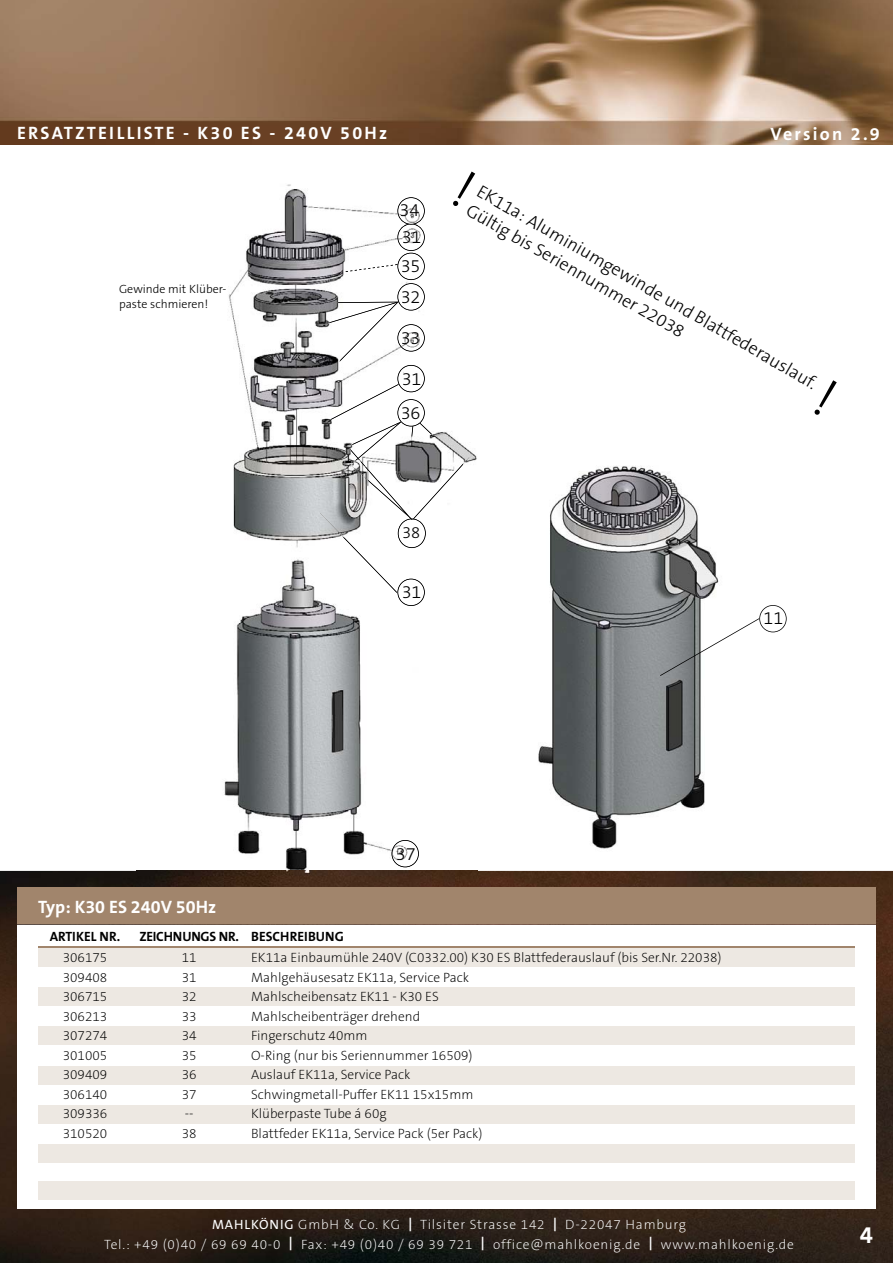
<style>
.page{position:relative;width:893px;height:1263px;background:#fff}
.page>*{position:absolute;margin:0;border:0;box-sizing:border-box;transform-origin:0 0}
.t1{font:700 24px "The Sans B7";color:#fff}
.t2{font:300 18px/21.6px "The Sans B3";color:#000}
.t3{font:700 18px "The Sans B7";letter-spacing:.125em;color:#fff}
.t4{font:700 18px "The Sans B7";color:#fff}
.t5{font:300 16.5px "The Sans B3";color:#000}
.t6{font:200 13.5px/19.5px "The Sans B2";color:#000}
.t7{font:200 13.5px/19.5px "The Sans B2";letter-spacing:.06em;color:#fff;text-align:center}
.t8{font:700 13.5px "The Sans B7";color:#000}
.t9{font:300 12px/14.4px "The Sans B3";color:#000}
.s1{font-family:"The Sans B5 Plain";font-weight:400}
.s2{font-family:"The Sans B7";font-weight:700}
</style>
<div class="page">
<img style="left:0;top:0;width:893px;height:145px">
<img style="left:0;top:871px;width:893px;height:392px">
<div style="left:17px;top:925px;width:859px;height:284px;background:#fff"></div>
<hr style="left:38px;top:946px;width:817px;height:2px;background:#a1856c">
<div style="left:38px;top:948px;width:817px;height:18px;background:#ede8e2"></div>
<div style="left:38px;top:987px;width:817px;height:19px;background:#ede8e2"></div>
<div style="left:38px;top:1027px;width:817px;height:18px;background:#ede8e2"></div>
<div style="left:38px;top:1066px;width:817px;height:18px;background:#ede8e2"></div>
<div style="left:38px;top:1105px;width:817px;height:18px;background:#ede8e2"></div>
<div style="left:38px;top:1145px;width:817px;height:18px;background:#ede8e2"></div>
<div style="left:38px;top:1182px;width:817px;height:18px;background:#ede8e2"></div>
<div style="left:17px;top:888px;width:859px;height:36px;background:#a1856c"></div>
<img style="left:538px;top:465px;width:181px;height:384px">
<svg style="left:660px;top:605px;width:127px;height:71px"></svg>
<img style="left:137px;top:184px;width:340px;height:704px">
<img style="left:391px;top:840px;width:28px;height:27px">
<img style="left:397px;top:848px;width:18px;height:12px">
<svg style="left:320px;top:184px;width:156px;height:422px"></svg>
<h2 class="t3" style="left:17px;top:124px;width:372px">ERSATZTEILLISTE - K30 ES - 240V 50Hz</h2>
<p class="t9" style="left:119px;top:283px;width:109px">Gewinde mit Klüber&shy;paste schmieren!</p>
<h2 class="t2" style="left:400px;top:200px;width:21px">34</h2>
<h2 class="t2" style="left:402px;top:227px;width:21px">31</h2>
<h2 class="t2" style="left:401px;top:256px;width:21px">35</h2>
<h2 class="t2" style="left:401px;top:287px;width:21px">32</h2>
<h2 class="t2" style="left:401px;top:328px;width:21px">33</h2>
<h2 class="t2" style="left:402px;top:369px;width:21px">31</h2>
<h2 class="t2" style="left:401px;top:403px;width:21px">36</h2>
<p class="t5" style="left:402px;top:525px;width:20px">38</p>
<h2 class="t2" style="left:402px;top:582px;width:21px">31</h2>
<h2 class="t3" style="left:770px;top:125px;width:111px">Version 2.9</h2>
<h2 class="t2" style="left:484px;top:181px;width:391px;rotate:30deg">EK11a: Aluminiumgewinde und Blattfederauslauf.<br>Gültig bis Seriennummer 22038</h2>
<h2 class="t2" style="left:763px;top:608px;width:21px">11</h2>
<h2 class="t4" style="left:38px;top:898px;width:179px">Typ: K30 ES 240V 50Hz</h2>
<p class="t8" style="left:50px;top:929px;width:72px">ARTIKEL NR.</p>
<p class="t8" style="left:139px;top:929px;width:206px">ZEICHNUNGS NR. BESCHREIBUNG</p>
<h2 class="t2" style="left:396px;top:844px;width:21px">37</h2>
<p class="t6" style="left:63px;top:949px;width:46px;text-align:justify">306175<br>309408<br>306715<br>306213<br>307274<br>301005<br>309409<br>306140<br>309336<br>310520</p>
<p class="t6" style="left:182px;top:949px;width:16px">11<br>31<br>32<br>33<br>34<br>35<br>36<br>37 --<br>38</p>
<p class="t6" style="left:251px;top:949px;width:472px">EK11a Einbaumühle 240V (C0332.00) K30 ES Blattfederauslauf (bis Ser.Nr. 22038)<br>Mahlgehäusesatz EK11a, Service Pack<br>Mahlscheibensatz EK11 - K30 ES<br>Mahlscheibenträger drehend<br>Fingerschutz 40mm<br>O-Ring (nur bis Seriennummer 16509)<br>Auslauf EK11a, Service Pack<br>Schwingmetall-Puffer EK11 15x15mm<br>Klüberpaste Tube á 60g<br>Blattfeder EK11a, Service Pack (5er Pack)</p>
<p class="t7" style="left:104px;top:1215px;width:691px"><span class="s1">MAHLKÖNIG</span> GmbH &amp; Co. KG <span class="s2">|</span> Tilsiter Strasse 142 <span class="s2">|</span> D-22047 Hamburg<br>Tel.: +49 (0)40 / 69 69 40-0 <span class="s2">|</span> Fax: +49 (0)40 / 69 39 721 <span class="s2">|</span> office@mahlkoenig.de <span class="s2">|</span> www.mahlkoenig.de</p>
<h1 class="t1" style="left:860px;top:1223px;width:15px">4</h1>
</div>
